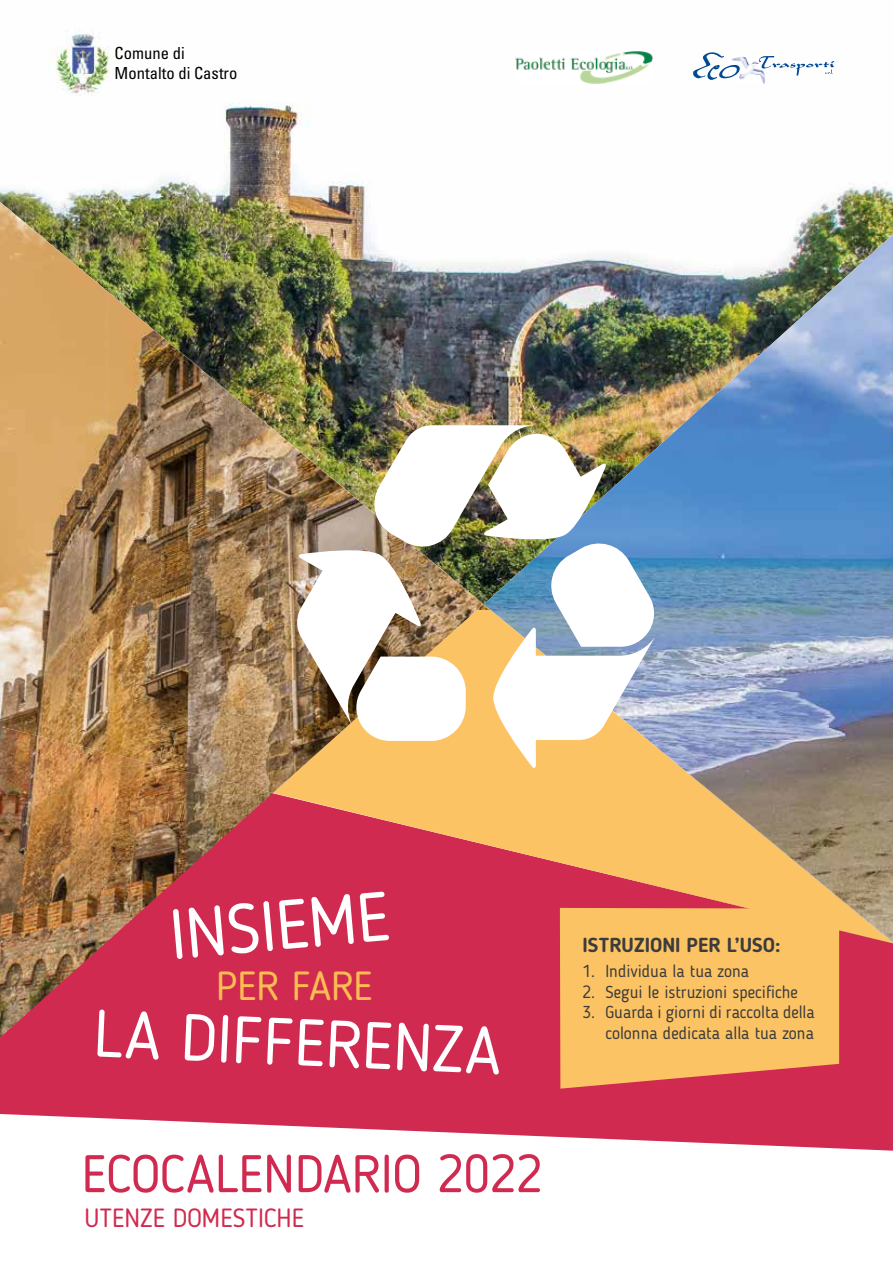
<style>
.page{position:relative;width:893px;height:1263px;background:#fff}
.page>*{position:absolute;margin:0;border:0;box-sizing:border-box;transform-origin:0 0}
.t1{font:69.15px "Blogger Sans";color:#fff}
.t2{font:65.85px "Blogger Sans";color:#fff}
.t3{font:52.5px "Blogger Sans";color:#d12a50}
.t4{font:40.5px "Blogger Sans";letter-spacing:-.01em;color:#fbbd53}
.t5{font:26.25px "Blogger Sans";color:#d12a50}
.t6{font:700 20.1px "Blogger Sans";color:#3c3c3b}
.t7{font:17.25px/20.5px "Blogger Sans";color:#3c3c3b;text-align:right}
.t8{font:condensed 16.65px/20px "Univers";color:#000}
</style>
<div class="page">
<div style="left:0;top:943px;width:893px;height:169px;background:#d12a50"></div>
<img style="left:0;top:29px;width:893px;height:396px">
<img style="left:484px;top:234px;width:409px;height:370px">
<img style="left:0;top:753px;width:273px;height:285px">
<svg style="left:273px;top:769px;width:211px;height:174px;background:#db4e55"></svg>
<img style="left:108px;top:252px;width:15px;height:39px">
<img style="left:161px;top:304px;width:23px;height:32px">
<img style="left:215px;top:354px;width:31px;height:27px">
<img style="left:269px;top:406px;width:38px;height:19px">
<img style="left:484px;top:604px;width:409px;height:339px">
<img style="left:0;top:202px;width:108px;height:551px">
<img style="left:107px;top:291px;width:54px;height:475px">
<img style="left:161px;top:336px;width:54px;height:443px">
<img style="left:214px;top:381px;width:55px;height:411px">
<img style="left:268px;top:425px;width:108px;height:368px">
<img style="left:49px;top:30px;width:66px;height:66px">
<img style="left:296px;top:425px;width:360px;height:344px">
<svg style="left:0;top:1112px;width:893px;height:39px;fill:#d12a50"></svg>
<svg style="left:560px;top:908px;width:279px;height:181px;background:#f8b763"></svg>
<img style="left:731px;top:56px;width:35px;height:28px">
<img style="left:693px;top:52px;width:31px;height:26px">
<svg style="left:772px;top:61px;width:62px;height:15px"></svg>
<img style="left:758px;top:56px;width:16px;height:13px">
<img style="left:720px;top:65px;width:20px;height:13px">
<img style="left:706px;top:65px;width:14px;height:15px">
<img style="left:515px;top:51px;width:138px;height:33px">
<p class="t8" style="left:115px;top:43px;width:124px">Comune di<br>Montalto di Castro</p>
<h1 class="t1" style="left:166px;top:894px;width:222px;rotate:-5deg">INSIEME</h1>
<h3 class="t4" style="left:216px;top:962px;width:158px">PER FARE</h3>
<h2 class="t2" style="left:96px;top:993px;width:410px;rotate:3deg">LA DIFFERENZA</h2>
<h3 class="t3" style="left:82px;top:1143px;width:462px">ECOCALENDARIO 2022</h3>
<h3 class="t5" style="left:85px;top:1202px;width:221px">UTENZE DOMESTICHE</h3>
<p class="t6" style="left:583px;top:933px;width:200px">ISTRUZIONI PER L’USO:</p>
<p class="t7" style="left:583px;top:961px;width:168px">1. Individua la tua zona</p>
<p class="t7" style="left:583px;top:981px;width:217px">2. Segui le istruzioni specifiche</p>
<p class="t7" style="left:583px;top:1002px;width:234px">3. Guarda i giorni di raccolta della colonna dedicata alla tua zona</p>
</div>
